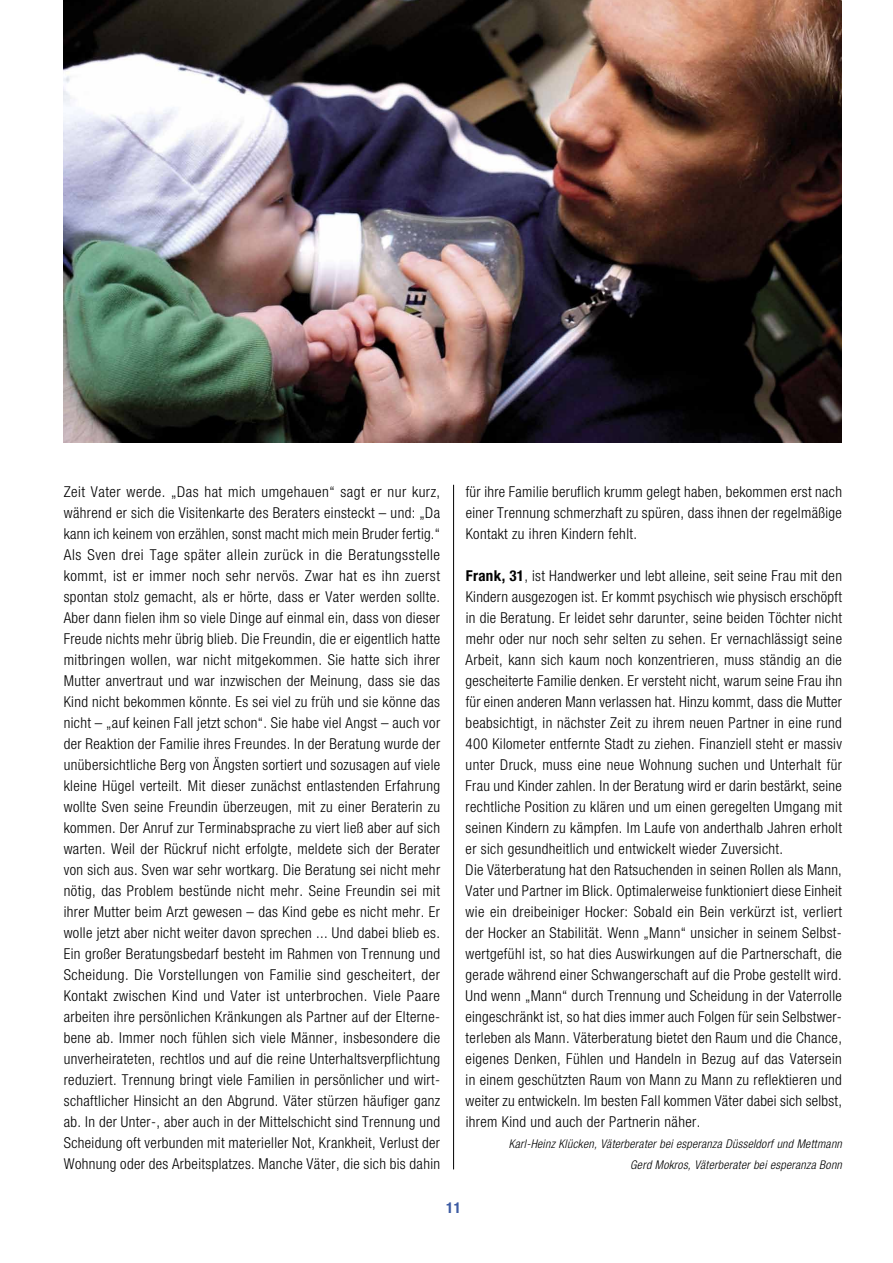
<style>
.page{position:relative;width:893px;height:1263px;background:#fff}
.page>*{position:absolute;margin:0;border:0;box-sizing:border-box;transform-origin:0 0}
.t1{font:300 condensed 15px/21px "Helvetica Neue";letter-spacing:.025em;color:#000}
.t2{font:700 condensed 15px "Helvetica Neue";color:#3c5ba3}
.t3{font:italic 300 condensed 12px/21px "Helvetica Neue";letter-spacing:.025em;color:#000;text-align:right}
.s1{font-weight:700}
</style>
<div class="page">
<hr style="left:453px;top:485px;width:1px;height:684px;background:#000">
<img style="left:64px;top:0;width:778px;height:442px">
<p class="t1" style="left:64px;top:481px;width:378px">Zeit Vater werde. „Das hat mich umgehauen“ sagt er nur kurz, während er sich die Visitenkarte des Beraters einsteckt – und: „Da kann ich keinem von erzählen, sonst macht mich mein Bruder fertig. “ Als Sven drei Tage später allein zurück in die Beratungsstelle kommt, ist er immer noch sehr nervös. Zwar hat es ihn zuerst spontan stolz gemacht, als er hörte, dass er Vater werden sollte.<br>Aber dann fielen ihm so viele Dinge auf einmal ein, dass von dieser Freude nichts mehr übrig blieb. Die Freundin, die er eigentlich hatte mitbringen wollen, war nicht mitgekommen. Sie hatte sich ihrer Mutter anvertraut und war inzwischen der Meinung, dass sie das Kind nicht bekommen könnte. Es sei viel zu früh und sie könne das nicht – „auf keinen Fall jetzt schon“. Sie habe viel Angst – auch vor der Reaktion der Familie ihres Freundes. In der Beratung wurde der unübersichtliche Berg von Ängsten sortiert und sozusagen auf viele kleine Hügel verteilt. Mit dieser zunächst entlastenden Erfahrung wollte Sven seine Freundin überzeugen, mit zu einer Beraterin zu kommen. Der Anruf zur Terminabsprache zu viert ließ aber auf sich warten. Weil der Rückruf nicht erfolgte, meldete sich der Berater von sich aus. Sven war sehr wortkarg. Die Beratung sei nicht mehr nötig, das Problem bestünde nicht mehr. Seine Freundin sei mit ihrer Mutter beim Arzt gewesen – das Kind gebe es nicht mehr. Er wolle jetzt aber nicht weiter davon sprechen ... Und dabei blieb es.<br>Ein großer Beratungsbedarf besteht im Rahmen von Trennung und Scheidung. Die Vorstellungen von Familie sind gescheitert, der Kontakt zwischen Kind und Vater ist unterbrochen. Viele Paare arbeiten ihre persönlichen Kränkungen als Partner auf der Elterne&shy;bene ab. Immer noch fühlen sich viele Männer, insbesondere die unverheirateten, rechtlos und auf die reine Unterhaltsverpflichtung reduziert. Trennung bringt viele Familien in persönlicher und wirt&shy;schaftlicher Hinsicht an den Abgrund. Väter stürzen häufiger ganz ab. In der Unter-, aber auch in der Mittelschicht sind Trennung und Scheidung oft verbunden mit materieller Not, Krankheit, Verlust der Wohnung oder des Arbeitsplatzes. Manche Väter, die sich bis dahin</p>
<p class="t1" style="left:466px;top:481px;width:378px;text-align:justify">für ihre Familie beruflich krumm gelegt haben, bekommen erst nach einer Trennung schmerzhaft zu spüren, dass ihnen der regelmäßige Kontakt zu ihren Kindern fehlt.</p>
<p class="t1" style="left:466px;top:565px;width:378px"><span class="s1">Frank, 31</span>, ist Handwerker und lebt alleine, seit seine Frau mit den Kindern ausgezogen ist. Er kommt psychisch wie physisch erschöpft in die Beratung. Er leidet sehr darunter, seine beiden Töchter nicht mehr oder nur noch sehr selten zu sehen. Er vernachlässigt seine Arbeit, kann sich kaum noch konzentrieren, muss ständig an die gescheiterte Familie denken. Er versteht nicht, warum seine Frau ihn für einen anderen Mann verlassen hat. Hinzu kommt, dass die Mutter beabsichtigt, in nächster Zeit zu ihrem neuen Partner in eine rund 400 Kilometer entfernte Stadt zu ziehen. Finanziell steht er massiv unter Druck, muss eine neue Wohnung suchen und Unterhalt für Frau und Kinder zahlen. In der Beratung wird er darin bestärkt, seine rechtliche Position zu klären und um einen geregelten Umgang mit seinen Kindern zu kämpfen. Im Laufe von anderthalb Jahren erholt er sich gesundheitlich und entwickelt wieder Zuversicht.<br>Die Väterberatung hat den Ratsuchenden in seinen Rollen als Mann, Vater und Partner im Blick. Optimalerweise funktioniert diese Einheit wie ein dreibeiniger Hocker: Sobald ein Bein verkürzt ist, verliert der Hocker an Stabilität. Wenn „Mann“ unsicher in seinem Selbst&shy;wertgefühl ist, so hat dies Auswirkungen auf die Partnerschaft, die gerade während einer Schwangerschaft auf die Probe gestellt wird.<br>Und wenn „Mann“ durch Trennung und Scheidung in der Vaterrolle eingeschränkt ist, so hat dies immer auch Folgen für sein Selbstwer&shy;terleben als Mann. Väterberatung bietet den Raum und die Chance, eigenes Denken, Fühlen und Handeln in Bezug auf das Vatersein in einem geschützten Raum von Mann zu Mann zu reflektieren und weiter zu entwickeln. Im besten Fall kommen Väter dabei sich selbst, ihrem Kind und auch der Partnerin näher.</p>
<p class="t3" style="left:509px;top:1133px;width:335px">Karl-Heinz Klücken, Väterberater bei esperanza Düsseldorf und Mettmann<br>Gerd Mokros, Väterberater bei esperanza Bonn</p>
<p class="t2" style="left:446px;top:1199px;width:16px">11</p>
</div>
